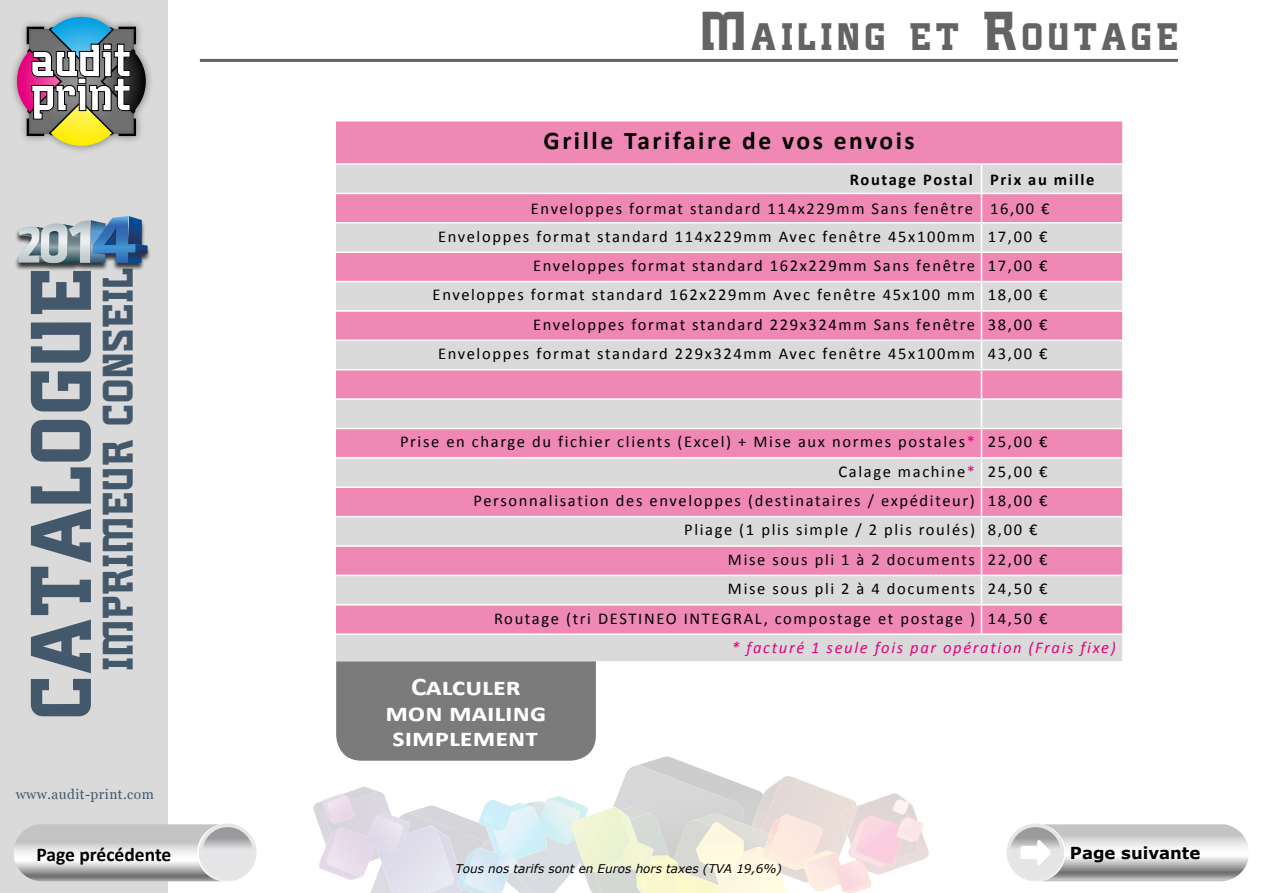
<style>
.page{position:relative;width:1263px;height:893px;background:#fff}
.page>*{position:absolute;margin:0;border:0;box-sizing:border-box;transform-origin:0 0}
.t1{font:75px "Plumbers Gothic";letter-spacing:.03em;color:#44586c}
.t2{font:40.65px/33.9px "Plumbers Gothic";letter-spacing:-.005em;color:#fff}
.t3{font:37.5px "Plumbers Gothic";letter-spacing:.03em;color:#44586c}
.t4{font:33.6px "Plumbers Gothic";letter-spacing:.145em;color:#646363}
.t5{font:700 25.5px/25.3px "Calibri";color:#fff;text-align:center;scale:1.13 1}
.t6{font:700 25.5px "Calibri";letter-spacing:.1em;color:#000}
.t7{font:700 19.5px "Calibri";color:#000}
.t8{font:16.5px/29.4px "Calibri";letter-spacing:.1em;color:#000;text-align:right}
.t9{font:italic 16.5px "Calibri";letter-spacing:.1em;color:#e6007d}
.t10{font:700 16.5px "Calibri";letter-spacing:.095em;color:#000}
.t11{font:700 16.5px "Verdana";color:#000}
.t12{font:13.8px "Georgia";letter-spacing:.03em;color:#44586c}
.t13{font:italic 12px "Verdana";color:#000}
.s1{font-size:48px}
.s2{color:#e6007d}
</style>
<div class="page">
<div style="left:0;top:0;width:168px;height:893px;background:#dadada"></div>
<img style="left:636px;top:757px;width:115px;height:37px">
<img style="left:618px;top:766px;width:125px;height:28px">
<img style="left:923px;top:824px;width:6px;height:35px">
<img style="left:751px;top:788px;width:11px;height:6px">
<img style="left:762px;top:776px;width:74px;height:18px">
<img style="left:780px;top:777px;width:48px;height:17px">
<img style="left:313px;top:787px;width:66px;height:38px">
<img style="left:325px;top:792px;width:58px;height:2px">
<svg style="left:319px;top:794px;width:604px;height:99px;background:#e8e6e4"></svg>
<svg style="left:14px;top:824px;width:209px;height:57px"></svg>
<div style="left:199px;top:824px;width:58px;height:57px;border:7px solid #e6e6e6;border-radius:50%"></div>
<svg style="left:202px;top:827px;width:51px;height:51px;background:#cfcfd1"></svg>
<div style="left:15px;top:217px;width:137px;height:54px;background:#000;opacity:.75"></div>
<svg style="left:18px;top:216px;width:130px;height:47px"></svg>
<hr style="left:200px;top:59px;width:978px;height:3px;background:#646363">
<div style="left:336px;top:122px;width:786px;height:41px;background:#f088b6"></div>
<svg style="left:336px;top:165px;width:786px;height:496px;background:#e4b3c9"></svg>
<hr style="left:336px;top:193px;width:645px;height:1px;background:#fff">
<hr style="left:981px;top:193px;width:141px;height:1px;background:#fff">
<hr style="left:336px;top:222px;width:645px;height:2px;background:#fff">
<hr style="left:981px;top:222px;width:141px;height:2px;background:#fff">
<hr style="left:336px;top:251px;width:645px;height:2px;background:#fff">
<hr style="left:981px;top:251px;width:141px;height:2px;background:#fff">
<hr style="left:336px;top:281px;width:645px;height:1px;background:#fff">
<hr style="left:981px;top:281px;width:141px;height:1px;background:#fff">
<hr style="left:336px;top:310px;width:645px;height:2px;background:#fff">
<hr style="left:981px;top:310px;width:141px;height:2px;background:#fff">
<hr style="left:336px;top:340px;width:645px;height:1px;background:#fff">
<hr style="left:981px;top:340px;width:141px;height:1px;background:#fff">
<hr style="left:336px;top:369px;width:645px;height:1px;background:#fff">
<hr style="left:981px;top:369px;width:141px;height:1px;background:#fff">
<hr style="left:336px;top:398px;width:645px;height:2px;background:#fff">
<hr style="left:981px;top:398px;width:141px;height:2px;background:#fff">
<hr style="left:336px;top:428px;width:645px;height:1px;background:#fff">
<hr style="left:981px;top:428px;width:141px;height:1px;background:#fff">
<hr style="left:336px;top:457px;width:645px;height:2px;background:#fff">
<hr style="left:981px;top:457px;width:141px;height:2px;background:#fff">
<hr style="left:336px;top:486px;width:645px;height:2px;background:#fff">
<hr style="left:981px;top:486px;width:141px;height:2px;background:#fff">
<hr style="left:336px;top:516px;width:645px;height:1px;background:#fff">
<hr style="left:981px;top:516px;width:141px;height:1px;background:#fff">
<hr style="left:336px;top:545px;width:645px;height:2px;background:#fff">
<hr style="left:981px;top:545px;width:141px;height:2px;background:#fff">
<hr style="left:336px;top:575px;width:645px;height:1px;background:#fff">
<hr style="left:981px;top:575px;width:141px;height:1px;background:#fff">
<hr style="left:336px;top:604px;width:645px;height:2px;background:#fff">
<hr style="left:981px;top:604px;width:141px;height:2px;background:#fff">
<svg style="left:981px;top:165px;width:1px;height:468px"></svg>
<hr style="left:336px;top:633px;width:645px;height:2px;background:#fff">
<hr style="left:981px;top:633px;width:141px;height:2px;background:#fff">
<div style="left:336px;top:661px;width:260px;height:100px;background:#7c7b7b"></div>
<svg style="left:13px;top:14px;width:137px;height:136px"></svg>
<div style="left:1006px;top:824px;width:58px;height:57px;border:7px solid #e6e6e6;border-radius:50%"></div>
<svg style="left:1010px;top:827px;width:51px;height:51px"></svg>
<svg style="left:1020px;top:824px;width:228px;height:57px"></svg>
<h2 class="t2" style="left:30px;top:43px;width:103px">audit print</h2>
<h1 class="t1" style="left:12px;top:719px;width:452px;rotate:-90deg">CATALOGUE</h1>
<h3 class="t3" style="left:94px;top:671px;width:403px;rotate:-90deg">IMPRIMEUR CONSEIL</h3>
<p class="t12" style="left:16px;top:785px;width:140px">www.audit-print.com</p>
<p class="t7" style="left:37px;top:843px;width:136px">Page précédente</p>
<h3 class="t4" style="left:700px;top:15px;width:161px"><span class="s1">M</span>AILING</h3>
<h3 class="t4" style="left:910px;top:15px;width:138px">ET <span class="s1">R</span>OUT</h3>
<h3 class="t4" style="left:1101px;top:15px;width:78px">AGE</h3>
<h3 class="t6" style="left:543px;top:125px;width:373px">Grille Tarifaire de vos envois</h3>
<p class="t10" style="left:850px;top:169px;width:246px">Routage Postal Prix au mille</p>
<p class="t8" style="left:438px;top:194px;width:613px;line-height:27.3px">Enveloppes format standard 114x229mm Sans fenêtre 16,00 €<br>Enveloppes format standard 114x229mm Avec fenêtre 45x100mm 17,00 €</p>
<p class="t8" style="left:433px;top:250px;width:616px">Enveloppes format standard 162x229mm Sans fenêtre 17,00 €<br>Enveloppes format standard 162x229mm Avec fenêtre 45x100 mm 18,00 € Enveloppes format standard 229x324mm Sans fenêtre 38,00 €<br>Enveloppes format standard 229x324mm Avec fenêtre 45x100mm 43,00 €</p>
<p class="t8" style="left:400px;top:426px;width:649px">Prise en charge du fichier clients (Excel) + Mise aux normes postales<span class="s2">*</span> 25,00 €</p>
<p class="t8" style="left:838px;top:456px;width:210px">Calage machine<span class="s2">*</span> 25,00 €</p>
<p class="t8" style="left:473px;top:485px;width:575px">Personnalisation des enveloppes (destinataires / expéditeur) 18,00 €</p>
<p class="t8" style="left:684px;top:514px;width:355px">Pliage (1 plis simple / 2 plis roulés) 8,00 €</p>
<p class="t8" style="left:728px;top:544px;width:321px">Mise sous pli 1 à 2 documents 22,00 €</p>
<p class="t8" style="left:728px;top:573px;width:321px">Mise sous pli 2 à 4 documents 24,50 €</p>
<p class="t8" style="left:494px;top:603px;width:555px">Routage (tri DESTINEO INTEGRAL, compostage et postage ) 14,50 €</p>
<p class="t9" style="left:731px;top:637px;width:386px">* facturé 1 seule fois par opération (Frais fixe)</p>
<h3 class="t5" style="left:385px;top:673px;width:144px">Calculer mon mailing simplement</h3>
<p class="t13" style="left:455px;top:861px;width:328px">Tous nos tarifs sont en Euros hors taxes (TVA 19,6%)</p>
<p class="t11" style="left:1070px;top:843px;width:132px">Page suivante</p>
</div>
